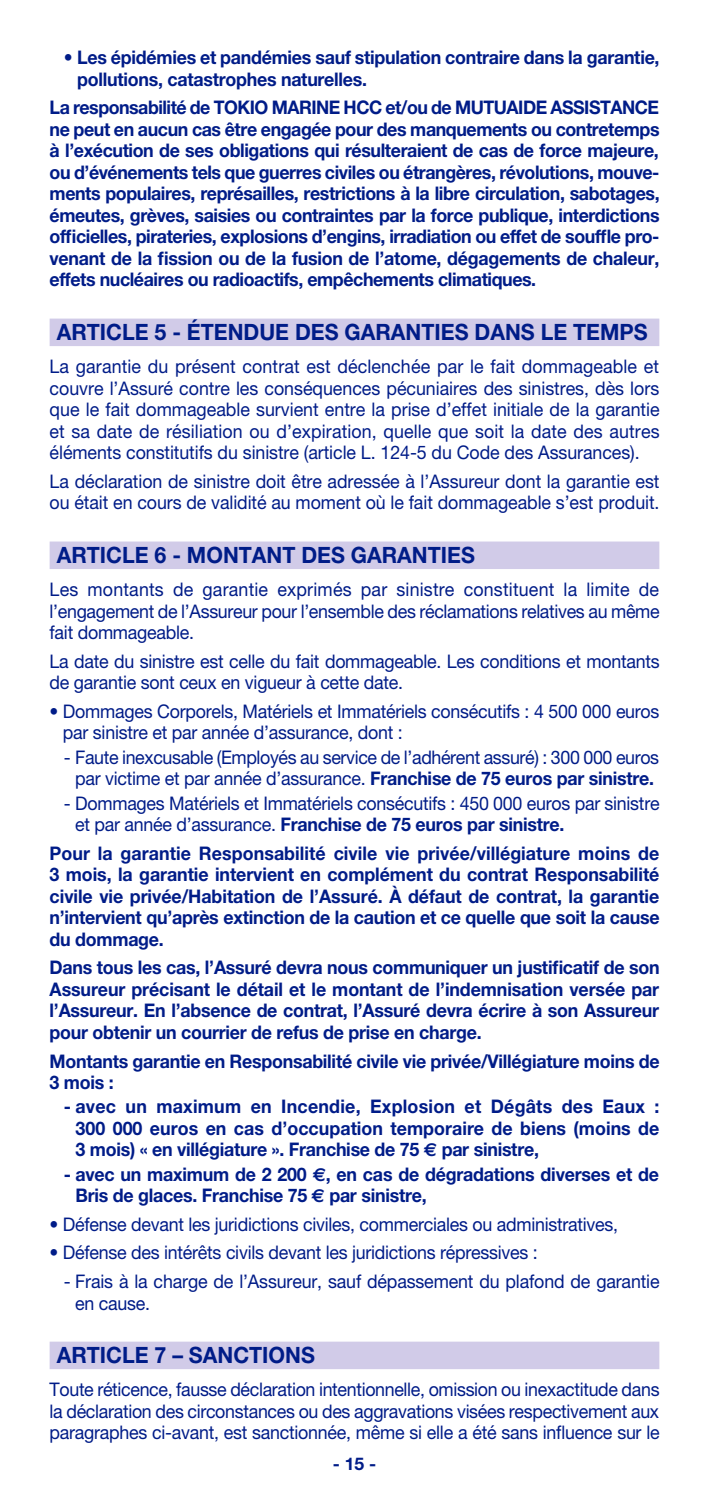
<style>
.page{position:relative;width:709px;height:1489px;background:#fff}
.page>*{position:absolute;margin:0;border:0;box-sizing:border-box;transform-origin:0 0}
.titre_bandeau_bleu_c{font:700 22.5px "Helvetica Neue";color:#001c88;scale:.95 1}
.txt_esp_avt_1mm{font:700 18.75px/21.5px "Helvetica Neue";letter-spacing:-.015em;color:#001c88;text-align:justify;scale:.95 1}
.txt_esp_avt_1mm-2{font:18.75px/21.5px "Helvetica Neue";letter-spacing:-.015em;color:#001c88;text-align:justify;scale:.95 1}
.txt_retrait_gauche{font:18.75px/21.5px "Helvetica Neue";letter-spacing:-.015em;color:#001c88;scale:.95 1}
.txt_retrait_gauche-2{font:700 18.75px/21.5px "Helvetica Neue";letter-spacing:-.015em;color:#001c88;text-align:justify;scale:.95 1}
.t1{font:700 17.5px "Helvetica Neue";color:#001c88}
.s1{font-weight:700}
.s2{font-family:"Euro Sans"}
</style>
<div class="page">
<div style="left:50px;top:318px;width:609px;height:28px;background:#d1cbe8"></div>
<div style="left:50px;top:541px;width:609px;height:28px;background:#d1cbe8"></div>
<div style="left:50px;top:1341px;width:609px;height:27px;background:#d1cbe8"></div>
<p class="txt_esp_avt_1mm" style="left:77px;top:46px;width:614px;text-indent:-13px">• Les épidémies et pandémies sauf stipulation contraire dans la garantie, pollutions, catastrophes naturelles.</p>
<p class="txt_esp_avt_1mm" style="left:50px;top:97px;width:643px">La responsabilité de TOKIO MARINE HCC et/ou de MUTUAIDE ASSISTANCE ne peut en aucun cas être engagée pour des manquements ou contretemps à l’exécution de ses obligations qui résulteraient de cas de force majeure, ou d’événements tels que guerres civiles ou étrangères, révolutions, mouve&shy;ments populaires, représailles, restrictions à la libre circulation, sabotages, émeutes, grèves, saisies ou contraintes par la force publique, interdictions officielles, pirateries, explosions d’engins, irradiation ou effet de souffle pro&shy;venant de la fission ou de la fusion de l’atome, dégagements de chaleur, effets nucléaires ou radioactifs, empêchements climatiques.</p>
<p class="titre_bandeau_bleu_c" style="left:57px;top:318px;width:623px">ARTICLE 5 - ÉTENDUE DES GARANTIES DANS LE TEMPS</p>
<p class="txt_esp_avt_1mm-2" style="left:50px;top:355px;width:643px">La garantie du présent contrat est déclenchée par le fait dommageable et couvre l’Assuré contre les conséquences pécuniaires des sinistres, dès lors que le fait dommageable survient entre la prise d’effet initiale de la garantie et sa date de résiliation ou d’expiration, quelle que soit la date des autres éléments constitutifs du sinistre (article L. 124-5 du Code des Assurances).</p>
<p class="txt_esp_avt_1mm-2" style="left:50px;top:470px;width:643px">La déclaration de sinistre doit être adressée à l’Assureur dont la garantie est ou était en cours de validité au moment où le fait dommageable s’est produit.</p>
<p class="titre_bandeau_bleu_c" style="left:57px;top:541px;width:441px">ARTICLE 6 - MONTANT DES GARANTIES</p>
<p class="txt_esp_avt_1mm-2" style="left:50px;top:578px;width:643px">Les montants de garantie exprimés par sinistre constituent la limite de l’engagement de l’Assureur pour l’ensemble des réclamations relatives au même fait dommageable.</p>
<p class="txt_esp_avt_1mm-2" style="left:50px;top:650px;width:643px">La date du sinistre est celle du fait dommageable. Les conditions et montants de garantie sont ceux en vigueur à cette date.</p>
<p class="txt_esp_avt_1mm-2" style="left:63px;top:700px;width:629px;text-indent:-13px">• Dommages Corporels, Matériels et Immatériels consécutifs : 4 500 000 euros par sinistre et par année d’assurance, dont :</p>
<p class="txt_retrait_gauche" style="left:64px;top:746px;width:628px;text-align:center">- Faute inexcusable (Employés au service de l’adhérent assuré) : 300 000 euros par victime et par année d’assurance. <span class="s1">Franchise de 75 euros par sinistre.</span></p>
<p class="txt_retrait_gauche" style="left:75px;top:792px;width:616px;text-indent:-11px">- Dommages Matériels et Immatériels consécutifs : 450 000 euros par sinistre et par année d’assurance. <span class="s1">Franchise de 75 euros par sinistre.</span></p>
<p class="txt_esp_avt_1mm" style="left:50px;top:841px;width:643px">Pour la garantie Responsabilité civile vie privée/villégiature moins de 3 mois, la garantie intervient en complément du contrat Responsabilité civile vie privée/Habitation de l’Assuré. À défaut de contrat, la garantie n’intervient qu’après extinction de la caution et ce quelle que soit la cause du dommage.</p>
<p class="txt_esp_avt_1mm" style="left:50px;top:956px;width:643px">Dans tous les cas, l’Assuré devra nous communiquer un justificatif de son Assureur précisant le détail et le montant de l’indemnisation versée par l’Assureur. En l’absence de contrat, l’Assuré devra écrire à son Assureur pour obtenir un courrier de refus de prise en charge.</p>
<p class="txt_esp_avt_1mm" style="left:50px;top:1049px;width:643px">Montants garantie en Responsabilité civile vie privée/Villégiature moins de<br>3 mois :</p>
<p class="txt_retrait_gauche-2" style="left:75px;top:1095px;width:616px;text-indent:-12px">- avec un maximum en Incendie, Explosion et Dégâts des Eaux :<br>300 000 euros en cas d’occupation temporaire de biens (moins de 3 mois) « en villégiature ». Franchise de 75 <span class="s2">E</span> par sinistre,</p>
<p class="txt_retrait_gauche-2" style="left:75px;top:1162px;width:616px;text-indent:-12px">- avec un maximum de 2 200 <span class="s2">E</span>, en cas de dégradations diverses et de<br>Bris de glaces. Franchise 75 <span class="s2">E</span> par sinistre,</p>
<p class="txt_esp_avt_1mm-2" style="left:50px;top:1212px;width:600px">• Défense devant les juridictions civiles, commerciales ou administratives,</p>
<p class="txt_esp_avt_1mm-2" style="left:50px;top:1241px;width:515px">• Défense des intérêts civils devant les juridictions répressives :</p>
<p class="txt_retrait_gauche" style="left:75px;top:1270px;width:616px;text-indent:-11px">- Frais à la charge de l’Assureur, sauf dépassement du plafond de garantie en cause.</p>
<p class="titre_bandeau_bleu_c" style="left:57px;top:1340px;width:273px">ARTICLE 7 – SANCTIONS</p>
<p class="txt_esp_avt_1mm-2" style="left:50px;top:1378px;width:643px">Toute réticence, fausse déclaration intentionnelle, omission ou inexactitude dans la déclaration des circonstances ou des aggravations visées respectivement aux paragraphes ci-avant, est sanctionnée, même si elle a été sans influence sur le</p>
<p class="t1" style="left:333px;top:1452px;width:45px">- 15 -</p>
</div>
